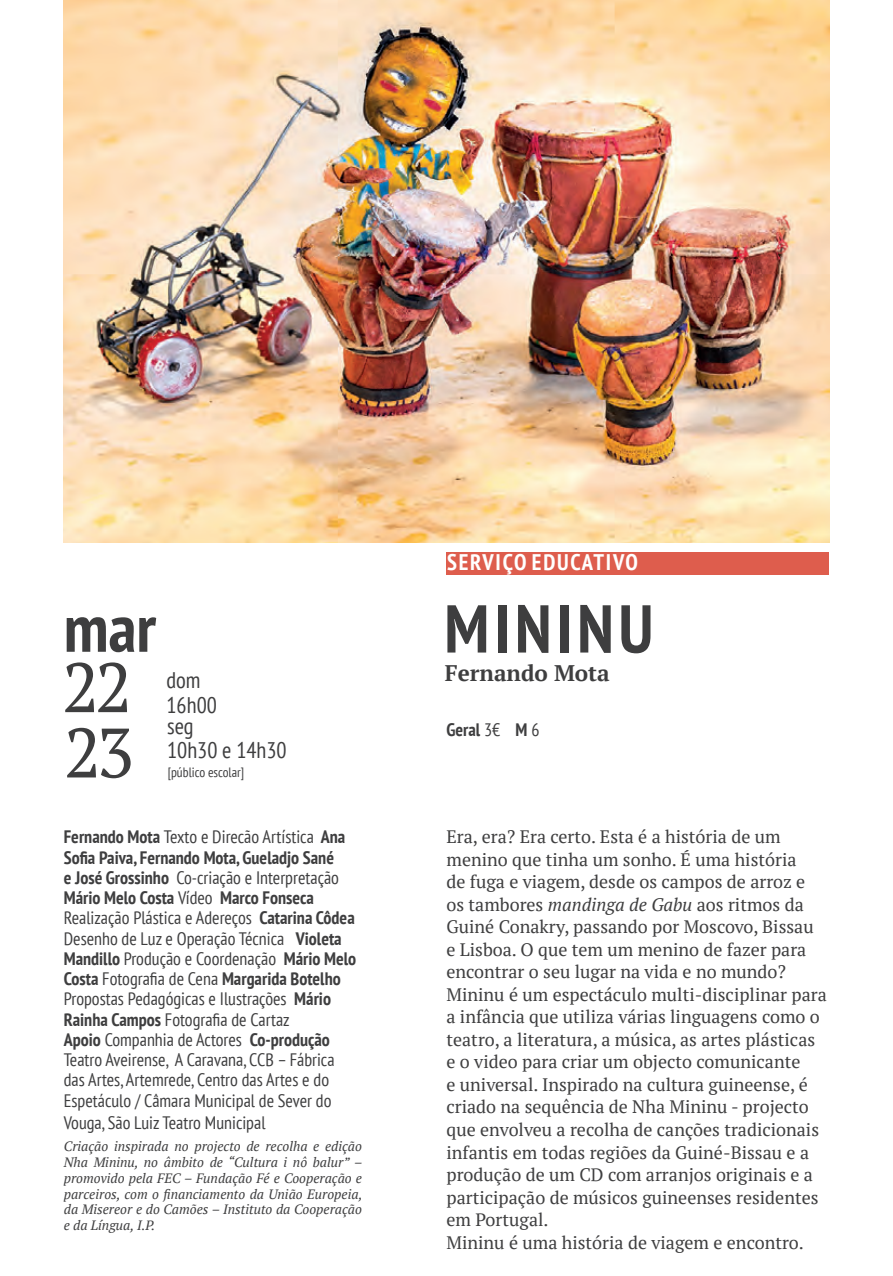
<style>
.page{position:relative;width:893px;height:1276px;background:#fff}
.page>*{position:absolute;margin:0;border:0;box-sizing:border-box;transform-origin:0 0}
.t1{font:69.75px "PT Serif";color:#3e3e3f}
.t2{font:700 condensed 67.5px "PT Sans";letter-spacing:.07em;color:#3e3e3f}
.t3{font:condensed 22.5px/24.8px "PT Sans";color:#3e3e3f}
.t4{font:700 condensed 22.5px "PT Sans";letter-spacing:.08em;color:#fff}
.t5{font:700 22.5px "PT Serif";color:#3e3e3f}
.t6{font:18px/22.5px "PT Serif";color:#3e3e3f}
.t7{font:condensed 18px/20.2px "PT Sans";color:#3e3e3f}
.t8{font:700 condensed 18px "PT Sans";color:#3e3e3f}
.t9{font:italic 13.5px/15.8px "PT Serif";color:#3e3e3f;text-align:justify}
.t10{font:condensed 13.5px "PT Sans";color:#3e3e3f}
.s1{font-weight:700}
.s2{font-weight:400}
.s3{font-style:italic}
</style>
<div class="page">
<img style="left:64px;top:0;width:765px;height:542px">
<hr style="left:0;top:0;width:1px;height:1276px;background:#bfadb3">
<div style="left:446px;top:552px;width:383px;height:22px;background:#de5d4d"></div>
<h2 class="t2" style="left:64px;top:583px;width:94px">mar</h2>
<h1 class="t1" style="left:62px;top:642px;width:72px">22</h1>
<p class="t3" style="left:167px;top:667px;width:36px">dom</p>
<p class="t3" style="left:167px;top:692px;width:52px">16h00</p>
<h1 class="t1" style="left:64px;top:707px;width:72px">23</h1>
<p class="t3" style="left:167px;top:712px;width:121px">seg<br>10h30 e 14h30</p>
<p class="t10" style="left:168px;top:764px;width:78px">[público escolar]</p>
<p class="t7" style="left:64px;top:826px;width:294px"><span class="s1">Fernando Mota</span> Texto e Direcão Artística <span class="s1">Ana Sofia Paiva, Fernando Mota, Gueladjo Sané<br>e José Grossinho</span> Co-criação e Interpretação <span class="s1">Mário Melo Costa</span> Vídeo <span class="s1">Marco Fonseca </span>Realização Plástica e Adereços <span class="s1">Catarina Côdea </span>Desenho de Luz e Operação Técnica <span class="s1">Violeta Mandillo</span> Produção e Coordenação <span class="s1">Mário Melo Costa</span> Fotografia de Cena <span class="s1">Margarida Botelho </span>Propostas Pedagógicas e Ilustrações <span class="s1">Mário Rainha Campos</span> Fotografia de Cartaz<br><span class="s1">Apoio</span> Companhia de Actores <span class="s1">Co-produção </span>Teatro Aveirense, A Caravana, CCB – Fábrica das Artes, Artemrede, Centro das Artes e do Espetáculo / Câmara Municipal de Sever do</p>
<p class="t7" style="left:64px;top:1112px;width:203px">Vouga, São Luiz Teatro Municipal</p>
<p class="t9" style="left:64px;top:1138px;width:300px">Criação inspirada no projecto de recolha e edição Nha Mininu, no âmbito de “Cultura i nô balur” – promovido pela FEC – Fundação Fé e Cooperação e parceiros, com o financiamento da União Europeia, da Misereor e do Camões – Instituto da Cooperação e da Língua, I.P.</p>
<p class="t4" style="left:447px;top:547px;width:192px">SERVIÇO EDUCATIVO</p>
<h2 class="t2" style="left:444px;top:584px;width:210px">MININU</h2>
<p class="t5" style="left:445px;top:658px;width:166px">Fernando Mota</p>
<p class="t8" style="left:446px;top:718px;width:94px">Geral <span class="s2">3€</span> M <span class="s2">6</span></p>
<p class="t6" style="left:446px;top:825px;width:382px">Era, era? Era certo. Esta é a história de um menino que tinha um sonho. É uma história<br>de fuga e viagem, desde os campos de arroz e os tambores <span class="s3">mandinga de Gabu</span> aos ritmos da Guiné Conakry, passando por Moscovo, Bissau e Lisboa. O que tem um menino de fazer para encontrar o seu lugar na vida e no mundo?<br>Mininu é um espectáculo multi-disciplinar para a infância que utiliza várias linguagens como o teatro, a literatura, a música, as artes plásticas e o video para criar um objecto comunicante<br>e universal. Inspirado na cultura guineense, é criado na sequência de Nha Mininu - projecto que envolveu a recolha de canções tradicionais infantis em todas regiões da Guiné-Bissau e a produção de um CD com arranjos originais e a participação de músicos guineenses residentes em Portugal.<br>Mininu é uma história de viagem e encontro.</p>
</div>
